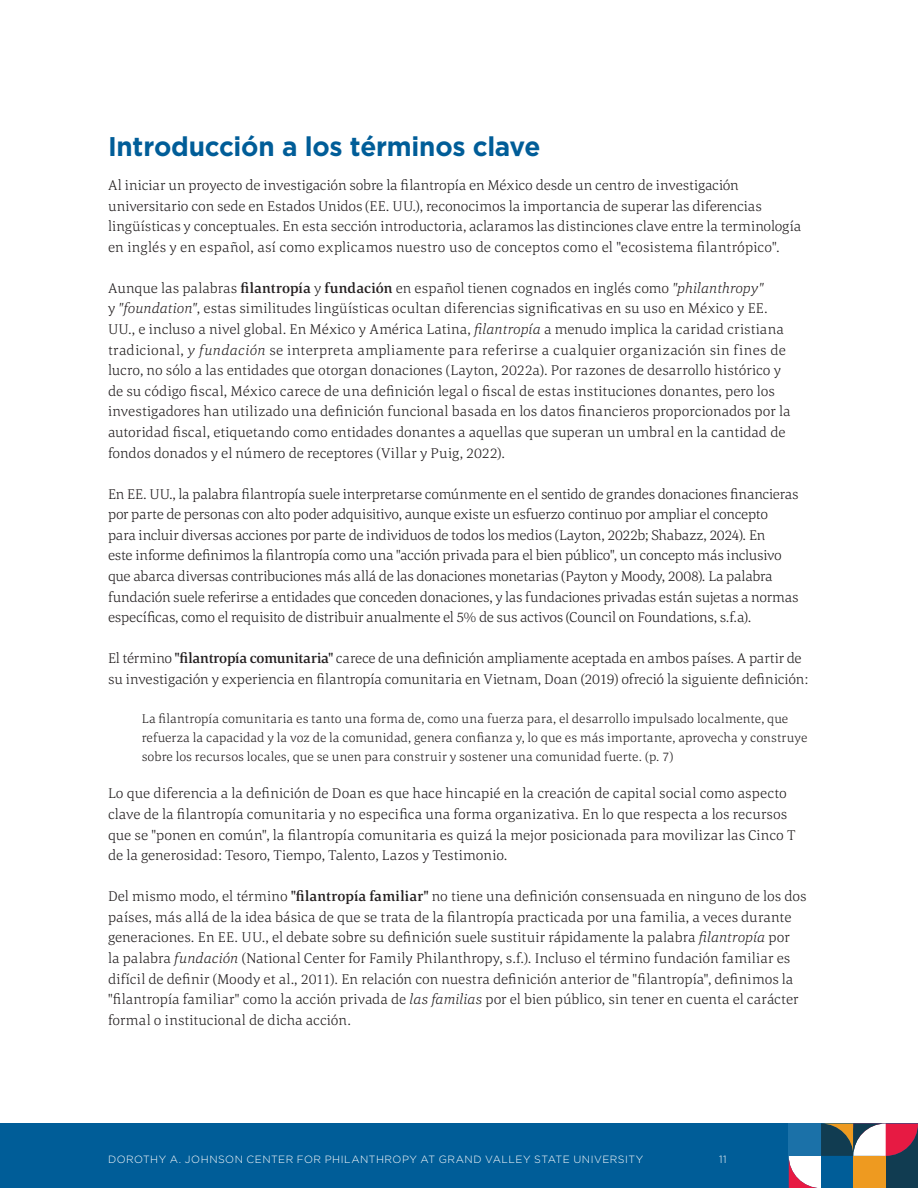
<style>
.page{position:relative;width:918px;height:1188px;background:#fff}
.page>*{position:absolute;margin:0;border:0;box-sizing:border-box;transform-origin:0 0}
.Header_1{font:700 27px "Gotham";letter-spacing:-.01em;color:#005d98}
.Body_Text{font:300 14.7px/20.7px "Corda";color:#231f20}
.Quoted_text{font:300 13.2px/19.2px "Corda";letter-spacing:.01em;color:#231f20}
.t1{font:300 10.5px "Gotham";letter-spacing:.045em;color:#fff}
.s1{font-weight:500}
.s2{font-style:italic}
</style>
<div class="page">
<div style="left:0;top:1123px;width:918px;height:65px;background:#005d98"></div>
<svg style="left:789px;top:1124px;width:129px;height:64px;background:#69718b"></svg>
<div style="left:853px;top:1156px;width:33px;height:32px;background:#ee9a20"></div>
<p class="Header_1" style="left:108px;top:128px;width:434px">Introducción a los términos clave</p>
<p class="Body_Text" style="left:108px;top:174px;width:695px">Al iniciar un proyecto de investigación sobre la filantropía en México desde un centro de investigación universitario con sede en Estados Unidos (EE. UU.), reconocimos la importancia de superar las diferencias lingüísticas y conceptuales. En esta sección introductoria, aclaramos las distinciones clave entre la terminología en inglés y en español, así como explicamos nuestro uso de conceptos como el "ecosistema filantrópico".</p>
<p class="Body_Text" style="left:108px;top:277px;width:684px">Aunque las palabras <span class="s1">filantropía</span> y <span class="s1">fundación</span> en español tienen cognados en inglés como <span class="s2">"philanthropy"<br></span>y <span class="s2">"foundation"</span>, estas similitudes lingüísticas ocultan diferencias significativas en su uso en México y EE.<br>UU., e incluso a nivel global. En México y América Latina, <span class="s2">filantropía</span> a menudo implica la caridad cristiana tradicional, <span class="s2">y fundación</span> se interpreta ampliamente para referirse a cualquier organización sin fines de lucro, no sólo a las entidades que otorgan donaciones (Layton, 2022a). Por razones de desarrollo histórico y de su código fiscal, México carece de una definición legal o fiscal de estas instituciones donantes, pero los investigadores han utilizado una definición funcional basada en los datos financieros proporcionados por la autoridad fiscal, etiquetando como entidades donantes a aquellas que superan un umbral en la cantidad de fondos donados y el número de receptores (Villar y Puig, 2022).</p>
<p class="Body_Text" style="left:108px;top:483px;width:692px">En EE. UU., la palabra filantropía suele interpretarse comúnmente en el sentido de grandes donaciones financieras por parte de personas con alto poder adquisitivo, aunque existe un esfuerzo continuo por ampliar el concepto para incluir diversas acciones por parte de individuos de todos los medios (Layton, 2022b; Shabazz, 2024). En<br>este informe definimos la filantropía como una "acción privada para el bien público", un concepto más inclusivo que abarca diversas contribuciones más allá de las donaciones monetarias (Payton y Moody, 2008). La palabra fundación suele referirse a entidades que conceden donaciones, y las fundaciones privadas están sujetas a normas específicas, como el requisito de distribuir anualmente el 5% de sus activos (Council on Foundations, s.f.a).</p>
<p class="Body_Text" style="left:108px;top:647px;width:702px">El término <span class="s1">"filantropía comunitaria"</span> carece de una definición ampliamente aceptada en ambos países. A partir de su investigación y experiencia en filantropía comunitaria en Vietnam, Doan (2019) ofreció la siguiente definición:</p>
<p class="Quoted_text" style="left:142px;top:709px;width:667px">La filantropía comunitaria es tanto una forma de, como una fuerza para, el desarrollo impulsado localmente, que refuerza la capacidad y la voz de la comunidad, genera confianza y, lo que es más importante, aprovecha y construye sobre los recursos locales, que se unen para construir y sostener una comunidad fuerte. (p. 7)</p>
<p class="Body_Text" style="left:108px;top:783px;width:689px">Lo que diferencia a la definición de Doan es que hace hincapié en la creación de capital social como aspecto clave de la filantropía comunitaria y no especifica una forma organizativa. En lo que respecta a los recursos que se "ponen en común", la filantropía comunitaria es quizá la mejor posicionada para movilizar las Cinco T de la generosidad: Tesoro, Tiempo, Talento, Lazos y Testimonio.</p>
<p class="Body_Text" style="left:108px;top:885px;width:700px">Del mismo modo, el término <span class="s1">"filantropía familiar"</span> no tiene una definición consensuada en ninguno de los dos países, más allá de la idea básica de que se trata de la filantropía practicada por una familia, a veces durante generaciones. En EE. UU., el debate sobre su definición suele sustituir rápidamente la palabra <span class="s2">filantropía</span> por<br>la palabra <span class="s2">fundación</span> (National Center for Family Philanthropy, s.f.). Incluso el término fundación familiar es difícil de definir (Moody et al., 2011). En relación con nuestra definición anterior de "filantropía", definimos la "filantropía familiar" como la acción privada de <span class="s2">las familias</span> por el bien público, sin tener en cuenta el carácter formal o institucional de dicha acción.</p>
<p class="t1" style="left:108px;top:1153px;width:537px">DOROTHY A. JOHNSON CENTER FOR PHILANTHROPY AT GRAND VALLEY STATE UNIVERSITY</p>
<p class="t1" style="left:719px;top:1153px;width:9px">11</p>
</div>
